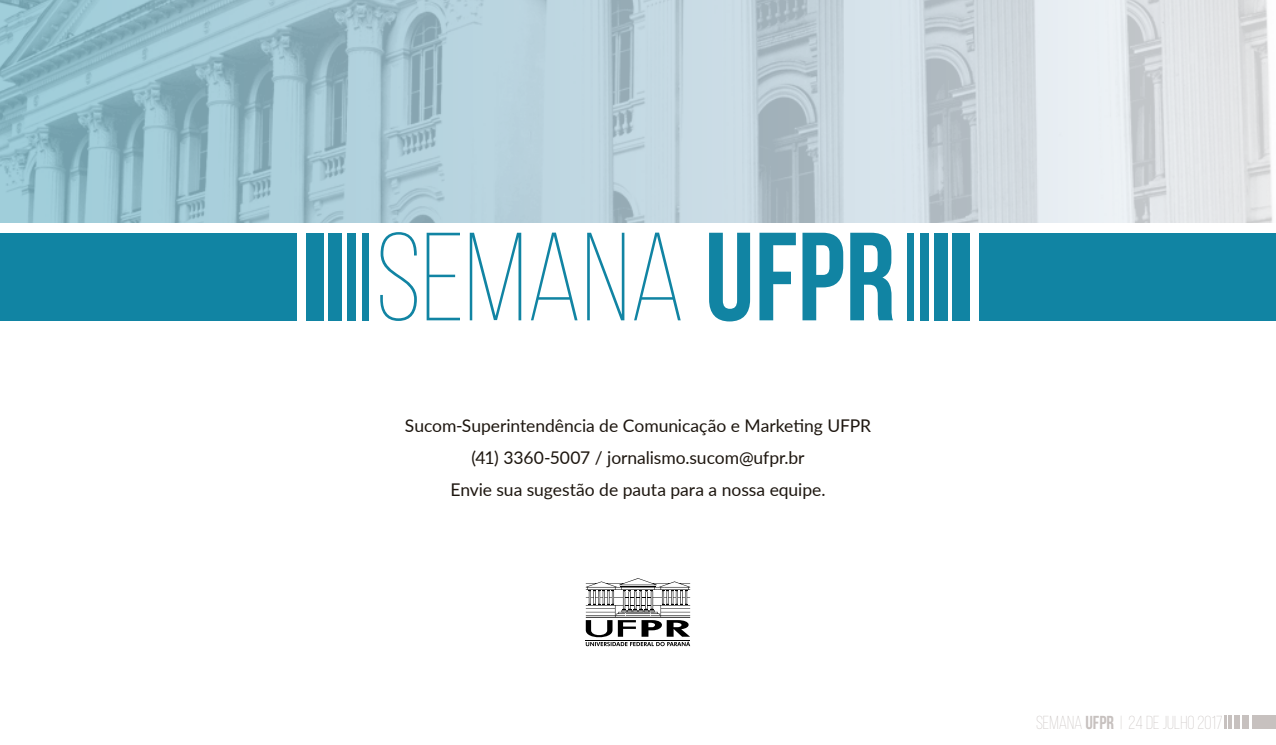
<style>
.page{position:relative;width:1276px;height:745px;background:#fff}
.page>*{position:absolute;margin:0;border:0;box-sizing:border-box;transform-origin:0 0}
.t1{font:300 125px "Bebas Neue";color:#1184a3}
.t2{font:300 18.75px "Bebas Neue";color:#c7c1bf}
.t3{font:17.5px/32.1px "Lato";letter-spacing:-.005em;color:#1d160f;text-align:center}
.s1{font-weight:700}
</style>
<div class="page">
<svg style="left:1224px;top:715px;width:2px;height:13px"></svg>
<hr style="left:1228px;top:715px;width:4px;height:13px;background:#c7c1bf">
<div style="left:1234px;top:715px;width:5px;height:13px;background:#c7c1bf"></div>
<div style="left:1242px;top:715px;width:6px;height:13px;background:#c7c1bf"></div>
<div style="left:1251px;top:715px;width:25px;height:13px;background:#c7c1bf"></div>
<div style="left:362px;top:232px;width:7px;height:88px;background:#1184a3"></div>
<div style="left:347px;top:232px;width:9px;height:88px;background:#1184a3"></div>
<div style="left:329px;top:232px;width:13px;height:88px;background:#1184a3"></div>
<div style="left:306px;top:232px;width:17px;height:88px;background:#1184a3"></div>
<div style="left:0;top:232px;width:297px;height:88px;background:#1184a3"></div>
<div style="left:907px;top:232px;width:7px;height:88px;background:#1184a3"></div>
<div style="left:920px;top:232px;width:8px;height:88px;background:#1184a3"></div>
<div style="left:934px;top:232px;width:13px;height:88px;background:#1184a3"></div>
<div style="left:952px;top:232px;width:18px;height:88px;background:#1184a3"></div>
<div style="left:979px;top:232px;width:297px;height:88px;background:#1184a3"></div>
<svg style="left:586px;top:578px;width:105px;height:67px"></svg>
<svg style="left:0;top:0;width:1273px;height:222px;background:#b9cfd8"></svg>
<h1 class="t1" style="left:375px;top:211px;width:521px">SEMANA <span class="s1">UFPR</span></h1>
<p class="t3" style="left:405px;top:408px;width:468px">Sucom-Superintendência de Comunicação e Marketing UFPR (41) 3360-5007 / jornalismo.sucom@ufpr.br<br>Envie sua sugestão de pauta para a nossa equipe.</p>
<p class="t2" style="left:1036px;top:712px;width:188px">SEMANA <span class="s1">UFPR</span> | 24 DE JULHO 2017</p>
</div>
